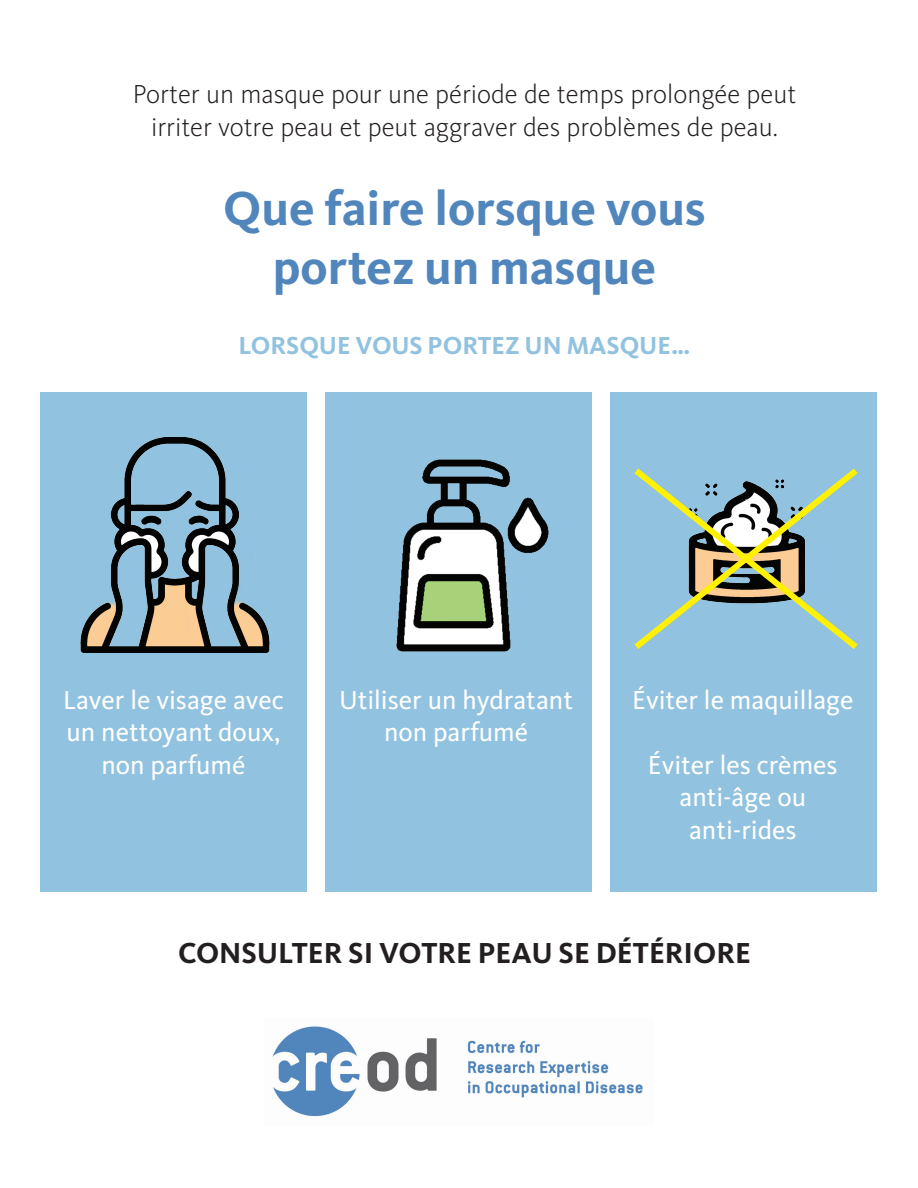
<style>
.page{position:relative;width:918px;height:1188px;background:#fff}
.page>*{position:absolute;margin:0;border:0;box-sizing:border-box;transform-origin:0 0}
.t1{font:700 49.5px/59.4px "Kievit OT";color:#5186bd;text-align:center}
.t2{font:700 30px "Kievit OT";color:#231f20}
.t3{font:27px/32.4px "Kievit OT";color:#fff;text-align:center}
.t4{font:300 27px/32.4px "Kievit OT";color:#231f20;text-align:center}
.t5{font:700 25.5px "Kievit OT";color:#91c2df}
</style>
<div class="page">
<div style="left:41px;top:393px;width:266px;height:499px;background:#91c2df"></div>
<div style="left:325px;top:393px;width:266px;height:499px;background:#91c2df"></div>
<div style="left:611px;top:393px;width:266px;height:499px;background:#91c2df"></div>
<img style="left:272px;top:1026px;width:371px;height:90px">
<img style="left:80px;top:438px;width:190px;height:214px">
<img style="left:396px;top:459px;width:153px;height:193px">
<svg style="left:634px;top:468px;width:224px;height:181px"></svg>
<p class="t4" style="left:133px;top:79px;width:665px">Porter un masque pour une période de temps prolongée peut irriter votre peau et peut aggraver des problèmes de peau.</p>
<h1 class="t1" style="left:223px;top:178px;width:484px">Que faire lorsque vous portez un masque</h1>
<p class="t5" style="left:238px;top:330px;width:454px">LORSQUE VOUS PORTEZ UN MASQUE…</p>
<p class="t3" style="left:63px;top:684px;width:222px">Laver le visage avec un nettoyant doux, non parfumé</p>
<p class="t3" style="left:339px;top:684px;width:235px">Utiliser un hydratant non parfumé</p>
<p class="t3" style="left:632px;top:684px;width:223px">Éviter le maquillage</p>
<p class="t3" style="left:648px;top:748px;width:191px">Éviter les crèmes anti-âge ou anti-rides</p>
<p class="t2" style="left:178px;top:936px;width:574px">CONSULTER SI VOTRE PEAU SE DÉTÉRIORE</p>
</div>
